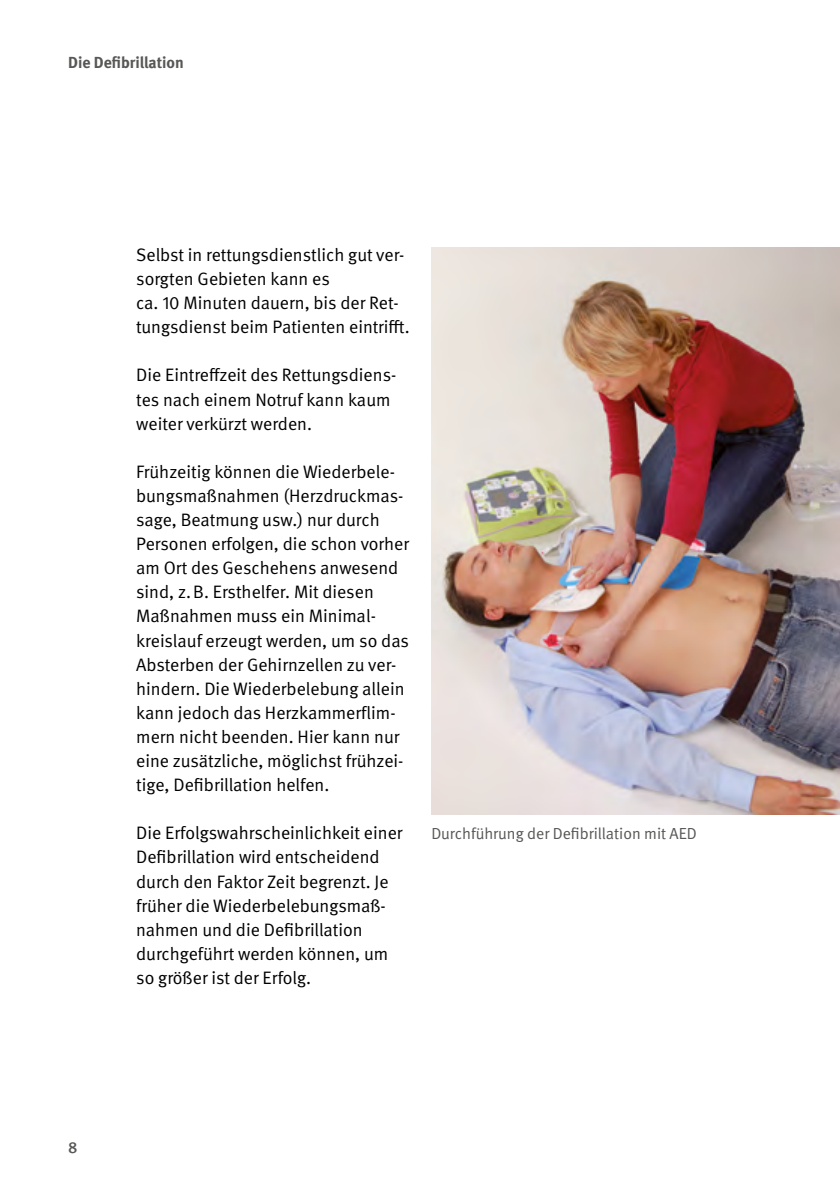
<style>
.page{position:relative;width:840px;height:1191px;background:#fff}
.page>*{position:absolute;margin:0;border:0;box-sizing:border-box;transform-origin:0 0}
.FT{font:18px/24px "DGUV Meta";color:#000}
.t1{font:16px "DGUV Meta";color:#575756}
.t2{font:700 16px "DGUV Meta";color:#575756}
.t3{font:500 16px "DGUV Meta";color:#575756}
</style>
<div class="page">
<img style="left:431px;top:248px;width:408px;height:567px">
<p class="t2" style="left:68px;top:53px;width:117px">Die Defibrillation</p>
<p class="FT" style="left:136px;top:243px;width:275px">Selbst in rettungsdienstlich gut ver&shy;sorgten Gebieten kann es<br>ca. 10 Minuten dauern, bis der Ret&shy;tungsdienst beim Patienten eintrifft.</p>
<p class="FT" style="left:136px;top:363px;width:261px">Die Eintreffzeit des Rettungsdiens&shy;tes nach einem Notruf kann kaum weiter verkürzt werden.</p>
<p class="FT" style="left:136px;top:460px;width:274px">Frühzeitig können die Wiederbele&shy;bungsmaßnahmen (Herzdruckmas&shy;sage, Beatmung usw.) nur durch Personen erfolgen, die schon vorher am Ort des Geschehens anwesend sind, z.B. Ersthelfer. Mit diesen Maßnahmen muss ein Minimal&shy;kreislauf erzeugt werden, um so das Absterben der Gehirnzellen zu ver&shy;hindern. Die Wiederbelebung allein kann jedoch das Herzkammerflim&shy;mern nicht beenden. Hier kann nur eine zusätzliche, möglichst frühzei&shy;tige, Defibrillation helfen.</p>
<p class="FT" style="left:136px;top:821px;width:268px">Die Erfolgswahrscheinlichkeit einer<br>Defibrillation wird entscheidend durch den Faktor Zeit begrenzt. Je früher die Wiederbelebungsmaß&shy;nahmen und die Defibrillation durchgeführt werden können, um so größer ist der Erfolg.</p>
<p class="t1" style="left:431px;top:824px;width:267px">Durchführung der Defibrillation mit AED</p>
<p class="t3" style="left:68px;top:1137px;width:11px">8</p>
</div>
